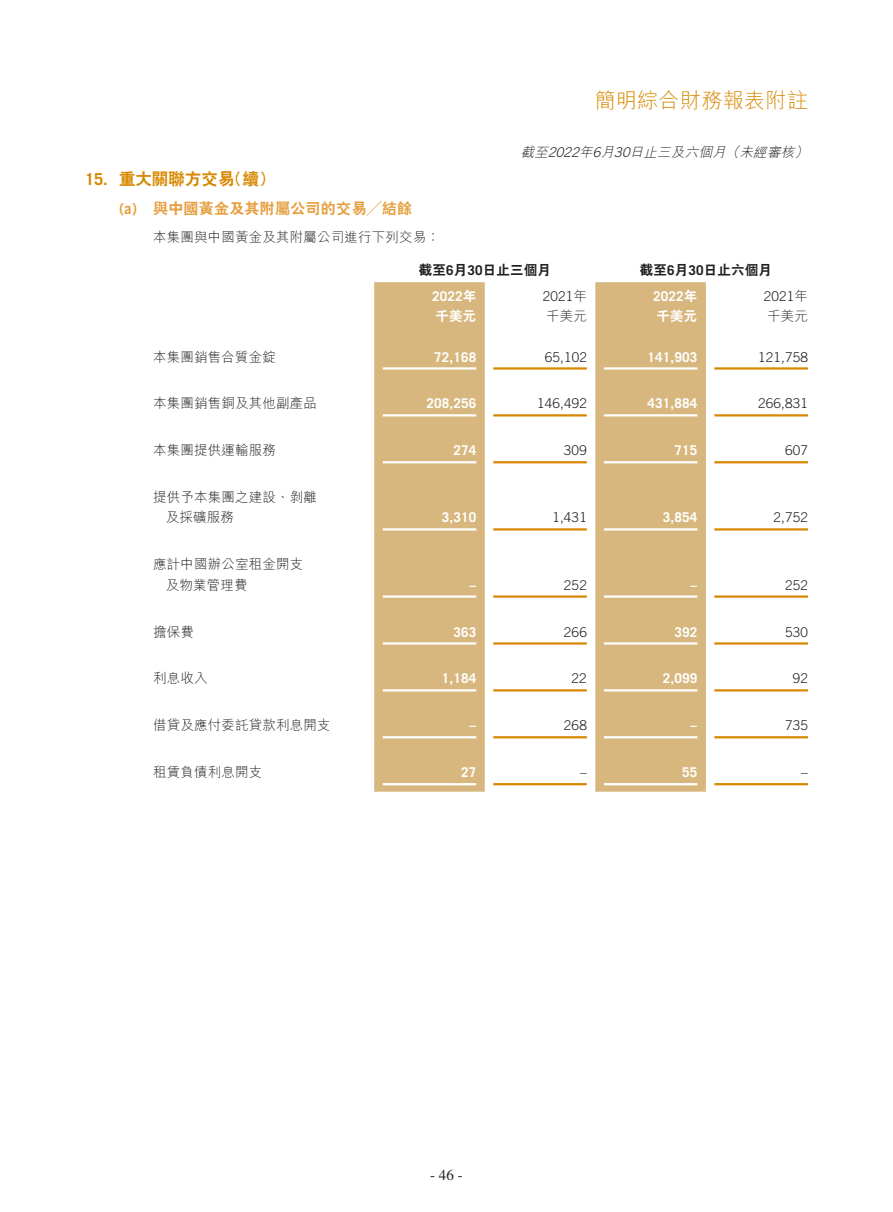
<style>
.page{position:relative;width:893px;height:1212px;background:#fff}
.page>*{position:absolute;margin:0;border:0;box-sizing:border-box;transform-origin:0 0}
.t1{font:300 21px "M Hei HK";letter-spacing:.015em;color:#d78800}
.t2{font:800 16.5px "C Hei 2 HK";letter-spacing:-.005em;color:#d78800}
.t3{font:800 15px "C Hei 2 HK";letter-spacing:.015em;color:#e69f3e}
.t4{font:15px "Times LT Std";color:#231f20}
.t5{font:300 13.5px/20.2px "M Hei HK";letter-spacing:.01em;color:#231f20}
.t6{font:700 13.5px "Trade Gothic LT Std";letter-spacing:.01em;color:#fff}
.t7{font:300 13.5px "Trade Gothic LT Std";letter-spacing:.01em;color:#231f20}
.t8{font:italic 300 13.5px "M Hei HK";color:#231f20}
.t9{font:800 13.5px "C Hei 2 HK";letter-spacing:.01em;color:#231f20}
.t10{font:800 13.5px "C Hei 2 HK";letter-spacing:.01em;color:#fff}
.s1{font-family:"Trade Gothic LT Std"}
.s2{font-family:"Trade Gothic LT Std";font-weight:700}
.s3{font-family:"C Hei 2 HK";font-weight:800}
.s4{font-family:"M Hei HK"}
</style>
<div class="page">
<svg style="left:374px;top:282px;width:332px;height:510px;fill:#d7b77d"></svg>
<hr style="left:383px;top:367px;width:93px;height:3px;background:#fff">
<hr style="left:493px;top:367px;width:94px;height:3px;background:#d78800">
<hr style="left:604px;top:367px;width:93px;height:3px;background:#fff">
<hr style="left:714px;top:367px;width:94px;height:3px;background:#d78800">
<hr style="left:383px;top:414px;width:93px;height:2px;background:#fff">
<hr style="left:493px;top:414px;width:94px;height:2px;background:#d78800">
<hr style="left:604px;top:414px;width:93px;height:2px;background:#fff">
<hr style="left:714px;top:414px;width:94px;height:2px;background:#d78800">
<hr style="left:383px;top:461px;width:93px;height:2px;background:#fff">
<hr style="left:493px;top:461px;width:94px;height:2px;background:#d78800">
<hr style="left:604px;top:461px;width:93px;height:2px;background:#fff">
<hr style="left:714px;top:461px;width:94px;height:2px;background:#d78800">
<hr style="left:383px;top:528px;width:93px;height:2px;background:#fff">
<hr style="left:493px;top:528px;width:94px;height:2px;background:#d78800">
<hr style="left:604px;top:528px;width:93px;height:2px;background:#fff">
<hr style="left:714px;top:528px;width:94px;height:2px;background:#d78800">
<hr style="left:383px;top:595px;width:93px;height:3px;background:#fff">
<hr style="left:493px;top:595px;width:94px;height:3px;background:#d78800">
<hr style="left:604px;top:595px;width:93px;height:3px;background:#fff">
<hr style="left:714px;top:595px;width:94px;height:3px;background:#d78800">
<hr style="left:383px;top:642px;width:93px;height:3px;background:#fff">
<hr style="left:493px;top:642px;width:94px;height:3px;background:#d78800">
<hr style="left:604px;top:642px;width:93px;height:3px;background:#fff">
<hr style="left:714px;top:642px;width:94px;height:3px;background:#d78800">
<hr style="left:383px;top:689px;width:93px;height:2px;background:#fff">
<hr style="left:493px;top:689px;width:94px;height:2px;background:#d78800">
<hr style="left:604px;top:689px;width:93px;height:2px;background:#fff">
<hr style="left:714px;top:689px;width:94px;height:2px;background:#d78800">
<hr style="left:383px;top:736px;width:93px;height:2px;background:#fff">
<hr style="left:493px;top:736px;width:94px;height:2px;background:#d78800">
<hr style="left:604px;top:736px;width:93px;height:2px;background:#fff">
<hr style="left:714px;top:736px;width:94px;height:2px;background:#d78800">
<hr style="left:383px;top:783px;width:93px;height:2px;background:#fff">
<hr style="left:493px;top:783px;width:94px;height:2px;background:#d78800">
<hr style="left:604px;top:783px;width:93px;height:2px;background:#fff">
<hr style="left:714px;top:783px;width:94px;height:2px;background:#d78800">
<h1 class="t1" style="left:595px;top:86px;width:215px">簡明綜合財務報表附註</h1>
<p class="t8" style="left:521px;top:143px;width:293px">截至<span class="s1">2022</span>年<span class="s1">6</span>月<span class="s1">30</span>日止三及六個月（未經審核）</p>
<p class="t2" style="left:85px;top:168px;width:192px"><span class="s2">15.</span> 重大關聯方交易（續）</p>
<p class="t3" style="left:119px;top:198px;width:295px"><span class="s2">(a)</span> 與中國黃金及其附屬公司的交易╱結餘</p>
<p class="t5" style="left:153px;top:227px;width:288px">本集團與中國黃金及其附屬公司進行下列交易︰</p>
<p class="t9" style="left:419px;top:261px;width:134px">截至<span class="s2">6</span>月<span class="s2">30</span>日止三個月</p>
<p class="t9" style="left:640px;top:261px;width:134px">截至<span class="s2">6</span>月<span class="s2">30</span>日止六個月</p>
<p class="t6" style="left:432px;top:288px;width:46px">2022<span class="s3">年</span></p>
<p class="t7" style="left:543px;top:288px;width:46px">2021<span class="s4">年</span></p>
<p class="t6" style="left:653px;top:288px;width:46px">2022<span class="s3">年</span></p>
<p class="t7" style="left:764px;top:288px;width:46px">2021<span class="s4">年</span></p>
<p class="t10" style="left:435px;top:307px;width:42px">千美元</p>
<p class="t5" style="left:546px;top:305px;width:42px">千美元</p>
<p class="t10" style="left:657px;top:307px;width:42px">千美元</p>
<p class="t5" style="left:767px;top:305px;width:42px">千美元</p>
<p class="t5" style="left:153px;top:346px;width:124px">本集團銷售合質金錠</p>
<p class="t6" style="left:434px;top:348px;width:44px">72,168</p>
<p class="t7" style="left:545px;top:349px;width:44px">65,102</p>
<p class="t6" style="left:648px;top:348px;width:51px">141,903</p>
<p class="t7" style="left:758px;top:349px;width:51px">121,758</p>
<p class="t5" style="left:153px;top:393px;width:165px">本集團銷售銅及其他副產品</p>
<p class="t6" style="left:426px;top:395px;width:51px">208,256</p>
<p class="t7" style="left:537px;top:396px;width:51px">146,492</p>
<p class="t6" style="left:648px;top:395px;width:51px">431,884</p>
<p class="t7" style="left:758px;top:396px;width:51px">266,831</p>
<p class="t5" style="left:153px;top:440px;width:124px">本集團提供運輸服務</p>
<p class="t6" style="left:453px;top:442px;width:24px">274</p>
<p class="t7" style="left:564px;top:442px;width:24px">309</p>
<p class="t6" style="left:674px;top:442px;width:24px">715</p>
<p class="t7" style="left:785px;top:442px;width:24px">607</p>
<p class="t5" style="left:166px;top:487px;width:153px;text-indent:-13px">提供予本集團之建設、剝離及採礦服務</p>
<p class="t6" style="left:442px;top:509px;width:36px">3,310</p>
<p class="t7" style="left:552px;top:510px;width:36px">1,431</p>
<p class="t6" style="left:663px;top:509px;width:36px">3,854</p>
<p class="t7" style="left:773px;top:510px;width:36px">2,752</p>
<p class="t5" style="left:166px;top:554px;width:139px;text-indent:-13px">應計中國辦公室租金開支及物業管理費</p>
<p class="t6" style="left:469px;top:576px;width:8px">–</p>
<p class="t7" style="left:564px;top:577px;width:24px">252</p>
<p class="t6" style="left:691px;top:576px;width:8px">–</p>
<p class="t7" style="left:785px;top:577px;width:24px">252</p>
<p class="t5" style="left:153px;top:621px;width:42px">擔保費</p>
<p class="t6" style="left:453px;top:623px;width:24px">363</p>
<p class="t7" style="left:564px;top:624px;width:24px">266</p>
<p class="t6" style="left:674px;top:623px;width:24px">392</p>
<p class="t7" style="left:785px;top:624px;width:24px">530</p>
<p class="t5" style="left:153px;top:668px;width:56px">利息收入</p>
<p class="t6" style="left:442px;top:670px;width:36px">1,184</p>
<p class="t7" style="left:572px;top:670px;width:17px">22</p>
<p class="t6" style="left:663px;top:670px;width:36px">2,099</p>
<p class="t7" style="left:793px;top:670px;width:17px">92</p>
<p class="t5" style="left:153px;top:715px;width:179px">借貸及應付委託貸款利息開支</p>
<p class="t6" style="left:469px;top:717px;width:8px">–</p>
<p class="t7" style="left:564px;top:717px;width:24px">268</p>
<p class="t6" style="left:691px;top:717px;width:8px">–</p>
<p class="t7" style="left:785px;top:717px;width:24px">735</p>
<p class="t5" style="left:153px;top:761px;width:111px">租賃負債利息開支</p>
<p class="t6" style="left:461px;top:764px;width:17px">27</p>
<p class="t7" style="left:580px;top:764px;width:8px">–</p>
<p class="t6" style="left:682px;top:764px;width:17px">55</p>
<p class="t7" style="left:801px;top:764px;width:8px">–</p>
<p class="t4" style="left:430px;top:1167px;width:34px">- 46 -</p>
</div>
